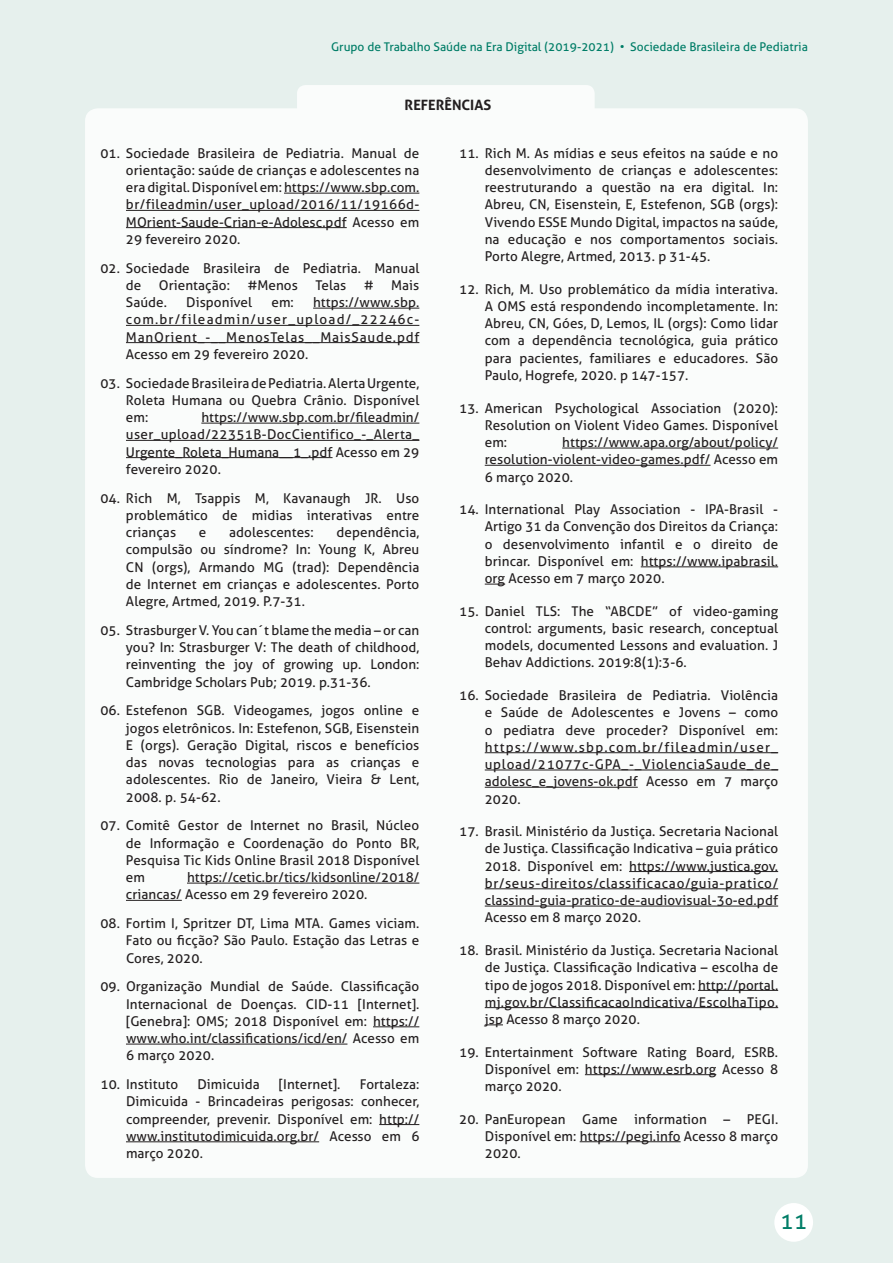
<style>
.page{position:relative;width:893px;height:1263px;background:#e6f0ed}
.page>*{position:absolute;margin:0;border:0;box-sizing:border-box;transform-origin:0 0}
.t1{font:22.5px "Aller";color:#007d67}
.t2{font:700 14.25px "Aller";color:#231f20}
.t3{font:13.5px/17.2px "Aller";letter-spacing:.005em;color:#231f20;text-align:justify}
.t4{font:12px "Aller";color:#007d67}
</style>
<div class="page">
<div style="left:774px;top:1203px;width:39px;height:39px;background:#fff;border-radius:50%"></div>
<div style="left:297px;top:85px;width:298px;height:47px;background:#fff;border-radius:9px"></div>
<div style="left:85px;top:108px;width:723px;height:1070px;background:#fff;border-radius:13px"></div>
<hr style="left:562px;top:448px;width:216px;height:1px;background:#231f20">
<hr style="left:485px;top:465px;width:225px;height:1px;background:#231f20">
<hr style="left:641px;top:566px;width:137px;height:1px;background:#231f20">
<svg style="left:485px;top:584px;width:20px;height:1px"></svg>
<hr style="left:485px;top:752px;width:293px;height:1px;background:#231f20">
<hr style="left:485px;top:770px;width:293px;height:1px;background:#231f20">
<hr style="left:485px;top:787px;width:153px;height:1px;background:#231f20">
<hr style="left:629px;top:871px;width:149px;height:1px;background:#231f20">
<hr style="left:485px;top:888px;width:293px;height:1px;background:#231f20">
<hr style="left:485px;top:906px;width:293px;height:1px;background:#231f20">
<hr style="left:698px;top:990px;width:80px;height:1px;background:#231f20">
<hr style="left:485px;top:1007px;width:293px;height:1px;background:#231f20">
<svg style="left:485px;top:1024px;width:18px;height:1px"></svg>
<hr style="left:585px;top:1074px;width:131px;height:1px;background:#231f20">
<hr style="left:580px;top:1141px;width:101px;height:1px;background:#231f20">
<hr style="left:284px;top:193px;width:135px;height:1px;background:#231f20">
<hr style="left:126px;top:210px;width:293px;height:1px;background:#231f20">
<hr style="left:126px;top:227px;width:221px;height:1px;background:#231f20">
<hr style="left:313px;top:308px;width:106px;height:1px;background:#231f20">
<hr style="left:126px;top:325px;width:293px;height:1px;background:#231f20">
<hr style="left:126px;top:342px;width:293px;height:1px;background:#231f20">
<hr style="left:201px;top:423px;width:218px;height:1px;background:#231f20">
<hr style="left:126px;top:440px;width:293px;height:1px;background:#231f20">
<hr style="left:126px;top:457px;width:207px;height:1px;background:#231f20">
<hr style="left:187px;top:883px;width:232px;height:1px;background:#231f20">
<hr style="left:126px;top:900px;width:56px;height:1px;background:#231f20">
<hr style="left:373px;top:1026px;width:46px;height:1px;background:#231f20">
<hr style="left:126px;top:1044px;width:221px;height:1px;background:#231f20">
<hr style="left:379px;top:1124px;width:40px;height:1px;background:#231f20">
<hr style="left:126px;top:1141px;width:193px;height:1px;background:#231f20">
<p class="t4" style="left:331px;top:39px;width:478px">Grupo de Trabalho Saúde na Era Digital (2019-2021) • Sociedade Brasileira de Pediatria</p>
<p class="t2" style="left:405px;top:96px;width:88px">REFERÊNCIAS</p>
<p class="t3" style="left:485px;top:144px;width:295px;text-indent:-26px">11. Rich M. As mídias e seus efeitos na saúde e no desenvolvimento de crianças e adolescentes: reestruturando a questão na era digital. In:<br>Abreu, CN, Eisenstein, E, Estefenon, SGB (orgs):<br>Vivendo ESSE Mundo Digital, impactos na saúde, na educação e nos comportamentos sociais.<br>Porto Alegre, Artmed, 2013. p 31-45.</p>
<p class="t3" style="left:485px;top:280px;width:295px;text-indent:-26px">12. Rich, M. Uso problemático da mídia interativa.<br>A OMS está respondendo incompletamente. In:<br>Abreu, CN, Góes, D, Lemos, IL (orgs): Como lidar com a dependência tecnológica, guia prático para pacientes, familiares e educadores. São Paulo, Hogrefe, 2020. p 147-157.</p>
<p class="t3" style="left:485px;top:399px;width:295px;text-indent:-26px">13. American Psychological Association (2020):<br>Resolution on Violent Video Games. Disponível em:</p>
<p class="t3" style="left:126px;top:144px;width:295px;text-indent:-26px">01. Sociedade Brasileira de Pediatria. Manual de orientação: saúde de crianças e adolescentes na era digital. Disponível em: https://www.sbp.com. br/fileadmin/user_upload/2016/11/19166d-MOrient-Saude-Crian-e-Adolesc.pdf Acesso em 29 fevereiro 2020.</p>
<p class="t3" style="left:126px;top:259px;width:295px;text-indent:-26px">02. Sociedade Brasileira de Pediatria. Manual de</p>
<p class="t3" style="left:159px;top:276px;width:73px">Orientação:</p>
<p class="t3" style="left:247px;top:276px;width:52px">#Menos</p>
<p class="t3" style="left:315px;top:276px;width:32px">Telas</p>
<p class="t3" style="left:364px;top:276px;width:11px">#</p>
<p class="t3" style="left:391px;top:276px;width:30px">Mais</p>
<p class="t3" style="left:126px;top:294px;width:43px">Saúde.</p>
<p class="t3" style="left:186px;top:294px;width:67px">Disponível</p>
<p class="t3" style="left:271px;top:294px;width:24px">em:</p>
<p class="t3" style="left:126px;top:294px;width:295px;text-indent:187px">https://www.sbp. com.br/fileadmin/user_upload/_22246c-ManOrient_-__MenosTelas__MaisSaude.pdf Acesso em 29 fevereiro 2020.</p>
<p class="t3" style="left:126px;top:374px;width:295px;text-indent:-26px">03. Sociedade Brasileira de Pediatria. Alerta Urgente, Roleta Humana ou Quebra Crânio. Disponível em:</p>
<p class="t3" style="left:126px;top:409px;width:295px;text-indent:75px">https://www.sbp.com.br/fileadmin/ user_upload/22351B-DocCientifico_-_Alerta_ Urgente_Roleta_Humana__1_.pdf Acesso em 29 fevereiro 2020.</p>
<p class="t3" style="left:126px;top:489px;width:295px;text-indent:-26px">04. Rich M, Tsappis M, Kavanaugh JR. Uso problemático de midias interativas entre crianças</p>
<p class="t3" style="left:485px;top:434px;width:295px;text-indent:77px">https://www.apa.org/about/policy/ resolution-violent-video-games.pdf/ Acesso em 6 março 2020.</p>
<p class="t3" style="left:485px;top:501px;width:295px;text-indent:-26px">14. International Play Association - IPA-Brasil - Artigo 31 da Convenção dos Direitos da Criança: o desenvolvimento infantil e o direito de brincar. Disponível em: https://www.ipabrasil. org Acesso em 7 março 2020.</p>
<p class="t3" style="left:485px;top:602px;width:295px;text-indent:-26px">15. Daniel TLS: The “ABCDE” of video-gaming control: arguments, basic research, conceptual models, documented Lessons and evaluation. J Behav Addictions. 2019:8(1):3-6.</p>
<p class="t3" style="left:485px;top:687px;width:295px;text-indent:-26px">16. Sociedade Brasileira de Pediatria. Violência e Saúde de Adolescentes e Jovens – como o pediatra deve proceder? Disponível em: https://www.sbp.com.br/fileadmin/user_ upload/21077c-GPA_-_ViolenciaSaude_de_ adolesc_e_jovens-ok.pdf Acesso em 7 março 2020.</p>
<p class="t3" style="left:485px;top:823px;width:295px;text-indent:-26px">17. Brasil. Ministério da Justiça. Secretaria Nacional de Justiça. Classificação Indicativa – guia prático 2018. Disponível em: https://www.justica.gov. br/seus-direitos/classificacao/guia-pratico/ classind-guia-pratico-de-audiovisual-3o-ed.pdf Acesso em 8 março 2020.</p>
<p class="t3" style="left:485px;top:941px;width:295px;text-indent:-26px">18. Brasil. Ministério da Justiça. Secretaria Nacional de Justiça. Classificação Indicativa – escolha de tipo de jogos 2018. Disponível em: http://portal. mj.gov.br/ClassificacaoIndicativa/EscolhaTipo. jsp Acesso 8 março 2020.</p>
<p class="t3" style="left:485px;top:1043px;width:295px;text-indent:-26px">19. Entertainment Software Rating Board, ESRB.<br>Disponível em: https://www.esrb.org Acesso 8 março 2020.</p>
<p class="t3" style="left:485px;top:1110px;width:295px;text-indent:-26px">20. PanEuropean Game information – PEGI.<br>Disponível em: https://pegi.info Acesso 8 março 2020.</p>
<p class="t3" style="left:126px;top:524px;width:295px;text-indent:211px">dependência, compulsão ou síndrome? In: Young K, Abreu CN (orgs), Armando MG (trad): Dependência de Internet em crianças e adolescentes. Porto Alegre, Artmed, 2019. P.7-31.</p>
<p class="t3" style="left:126px;top:621px;width:295px;text-indent:-26px">05. Strasburger V. You can´t blame the media – or can you? In: Strasburger V: The death of childhood, reinventing the joy of growing up. London:<br>Cambridge Scholars Pub; 2019. p.31-36.</p>
<p class="t3" style="left:126px;top:702px;width:295px;text-indent:-26px">06. Estefenon SGB. Videogames, jogos online e jogos eletrônicos. In: Estefenon, SGB, Eisenstein E (orgs). Geração Digital, riscos e benefícios das novas tecnologias para as crianças e adolescentes. Rio de Janeiro, Vieira &amp; Lent, 2008. p. 54-62.</p>
<p class="t3" style="left:126px;top:817px;width:295px;text-indent:-26px">07. Comitê Gestor de Internet no Brasil, Núcleo de Informação e Coordenação do Ponto BR, Pesquisa Tic Kids Online Brasil 2018 Disponível em</p>
<p class="t3" style="left:199px;top:524px;width:9px">e</p>
<p class="t3" style="left:229px;top:524px;width:86px">adolescentes:</p>
<p class="t3" style="left:126px;top:869px;width:295px;text-indent:61px">https://cetic.br/tics/kidsonline/2018/ criancas/ Acesso em 29 fevereiro 2020.</p>
<p class="t3" style="left:126px;top:915px;width:295px;text-indent:-26px">08. Fortim I, Spritzer DT, Lima MTA. Games viciam.<br>Fato ou ficção? São Paulo. Estação das Letras e Cores, 2020.</p>
<p class="t3" style="left:126px;top:978px;width:295px;text-indent:-26px">09. Organização Mundial de Saúde. Classificação Internacional de Doenças. CID-11 [Internet]. [Genebra]: OMS; 2018 Disponível em: https:// www.who.int/classifications/icd/en/ Acesso em 6 março 2020.</p>
<p class="t3" style="left:100px;top:1076px;width:79px">10. Instituto</p>
<p class="t3" style="left:197px;top:1076px;width:64px">Dimicuida</p>
<p class="t3" style="left:279px;top:1076px;width:63px">[Internet].</p>
<p class="t3" style="left:126px;top:1076px;width:295px;text-indent:234px">Fortaleza:<br>Dimicuida - Brincadeiras perigosas: conhecer, compreender, prevenir. Disponível em: http:// www.institutodimicuida.org.br/ Acesso em 6 março 2020.</p>
<h1 class="t1" style="left:780px;top:1207px;width:28px">11</h1>
</div>
